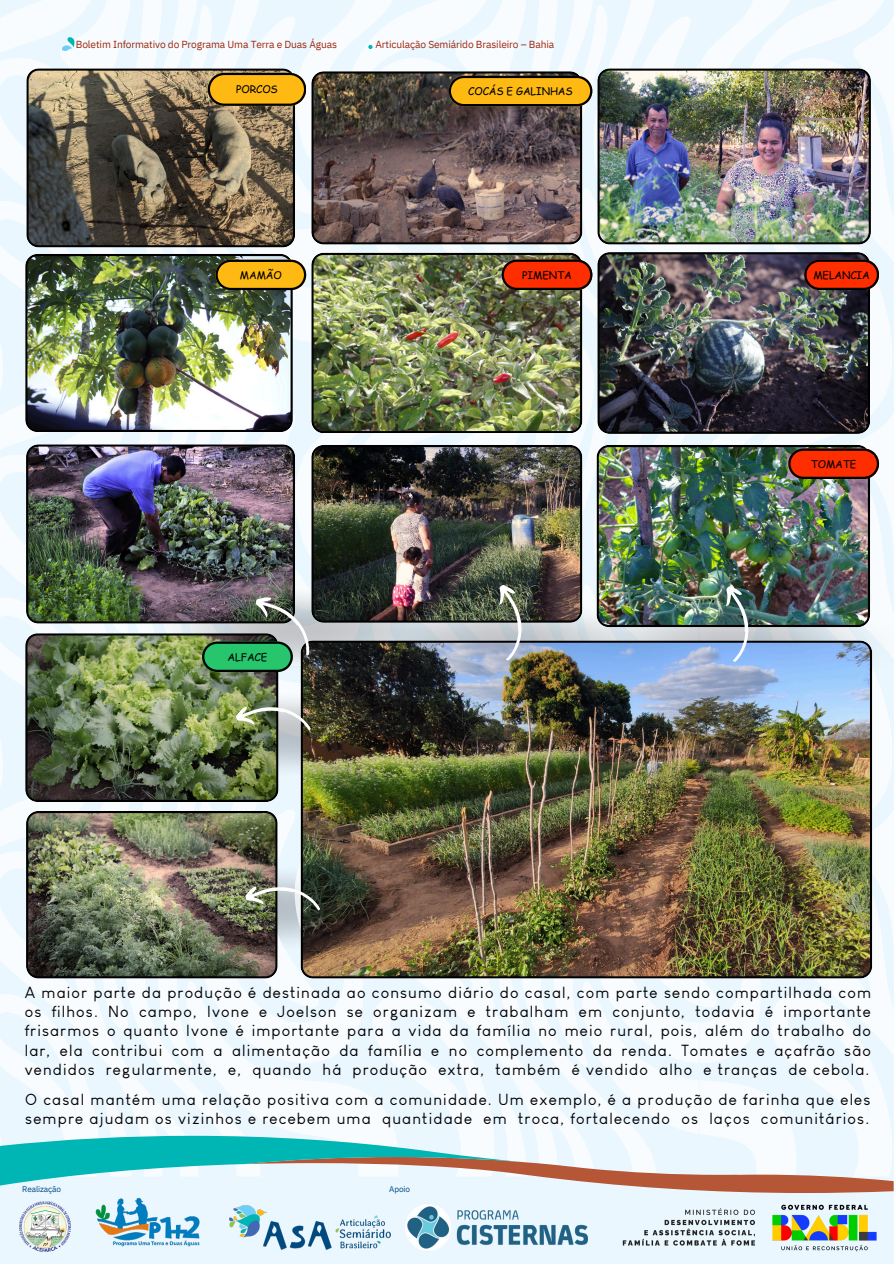
<style>
.page{position:relative;width:894px;height:1264px;background:#fff}
.page>*{position:absolute;margin:0;border:0;box-sizing:border-box;transform-origin:0 0}
.t1{font:15.75px/19.2px "Louis George Cafe";letter-spacing:.075em;color:#000}
.t2{font:10.5px "Comic Sans MS";letter-spacing:-.015em;color:#000}
.t3{font:10.2px "IBM Plex Sans";letter-spacing:-.01em;color:#9e280e}
.t4{font:8.25px "IBM Plex Sans";letter-spacing:-.01em;color:#004a80}
</style>
<div class="page">
<img style="left:93px;top:1192px;width:111px;height:71px">
<img style="left:226px;top:1200px;width:168px;height:53px">
<img style="left:401px;top:1200px;width:187px;height:54px">
<img style="left:588px;top:1192px;width:305px;height:71px">
<img style="left:20px;top:1200px;width:51px;height:51px">
<img style="left:0;top:0;width:893px;height:1192px">
<p class="t3" style="left:76px;top:38px;width:262px">Boletim Informativo do Programa Uma Terra e Duas Águas</p>
<h2 class="t3" style="left:375px;top:38px;width:180px">Articulação Semiárido Brasileiro – Bahia</h2>
<p class="t2" style="left:236px;top:81px;width:43px">PORCOS</p>
<h2 class="t2" style="left:468px;top:83px;width:106px">COCÁS E GALINHAS</h2>
<p class="t2" style="left:240px;top:267px;width:43px">MAMÃO</p>
<p class="t2" style="left:522px;top:267px;width:51px">PIMENTA</p>
<h2 class="t2" style="left:813px;top:267px;width:58px">MELANCIA</h2>
<p class="t2" style="left:227px;top:649px;width:41px">ALFACE</p>
<p class="t2" style="left:810px;top:456px;width:47px">TOMATE</p>
<h2 class="t1" style="left:25px;top:983px;width:847px;text-align:justify">A maior parte da produção é destinada ao consumo diário do casal, com parte sendo compartilhada com os filhos. No campo, Ivone e Joelson se organizam e trabalham em conjunto, todavia é importante frisarmos o quanto Ivone é importante para a vida da família no meio rural, pois, além do trabalho do lar, ela contribui com a alimentação da família e no complemento da renda. Tomates e açafrão são vendidos regularmente, e, quando há produção extra, também é vendido alho e tranças de cebola.</h2>
<p class="t1" style="left:25px;top:1090px;width:846px">O casal mantém uma relação positiva com a comunidade. Um exemplo, é a produção de farinha que eles sempre ajudam os vizinhos e recebem uma quantidade em troca, fortalecendo os laços comunitários.</p>
<p class="t4" style="left:22px;top:1183px;width:40px">Realização</p>
<p class="t4" style="left:389px;top:1183px;width:22px">Apoio</p>
</div>
